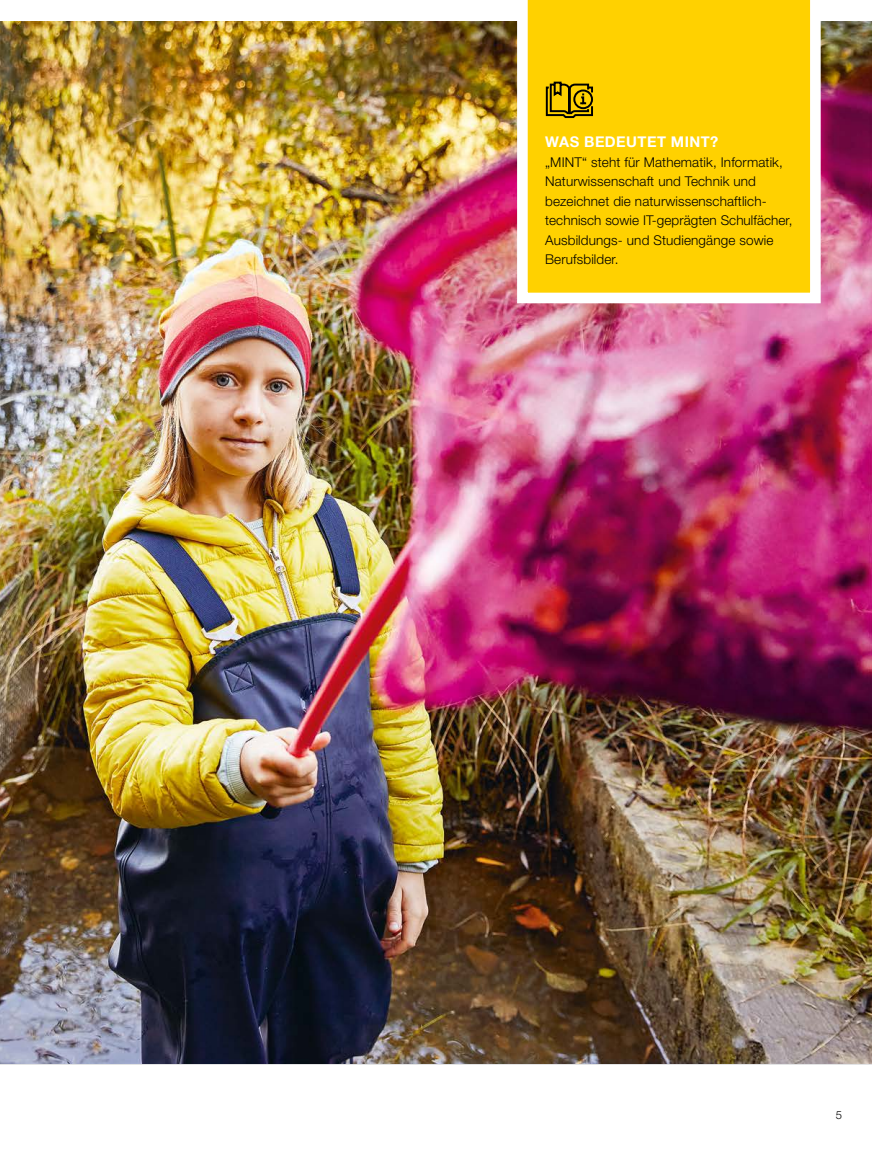
<style>
.page{position:relative;width:893px;height:1149px;background:#fff}
.page>*{position:absolute;margin:0;border:0;box-sizing:border-box;transform-origin:0 0}
.t1{font:700 14.7px "Helvetica Neue LT Com";letter-spacing:.03em;color:#fff}
.t2{font:300 13.5px/19.5px "Helvetica Neue LT Std";letter-spacing:.01em;color:#000}
.t3{font:300 11.25px "Helvetica Neue LT Std";color:#000}
</style>
<div class="page">
<img style="left:0;top:21px;width:872px;height:1042px">
<svg style="left:517px;top:0;width:304px;height:303px;background:#fed51a"></svg>
<svg style="left:546px;top:82px;width:47px;height:36px;background:#9b7f00"></svg>
<p class="t1" style="left:545px;top:133px;width:175px">WAS BEDEUTET MINT?</p>
<p class="t2" style="left:545px;top:152px;width:249px">„MINT“ steht für Mathematik, Informatik, Naturwissenschaft und Technik und bezeichnet die naturwissenschaftlich&shy;technisch sowie IT-geprägten Schulfächer, Ausbildungs- und Studiengänge sowie Berufsbilder.</p>
<p class="t3" style="left:836px;top:1107px;width:8px">5</p>
</div>
